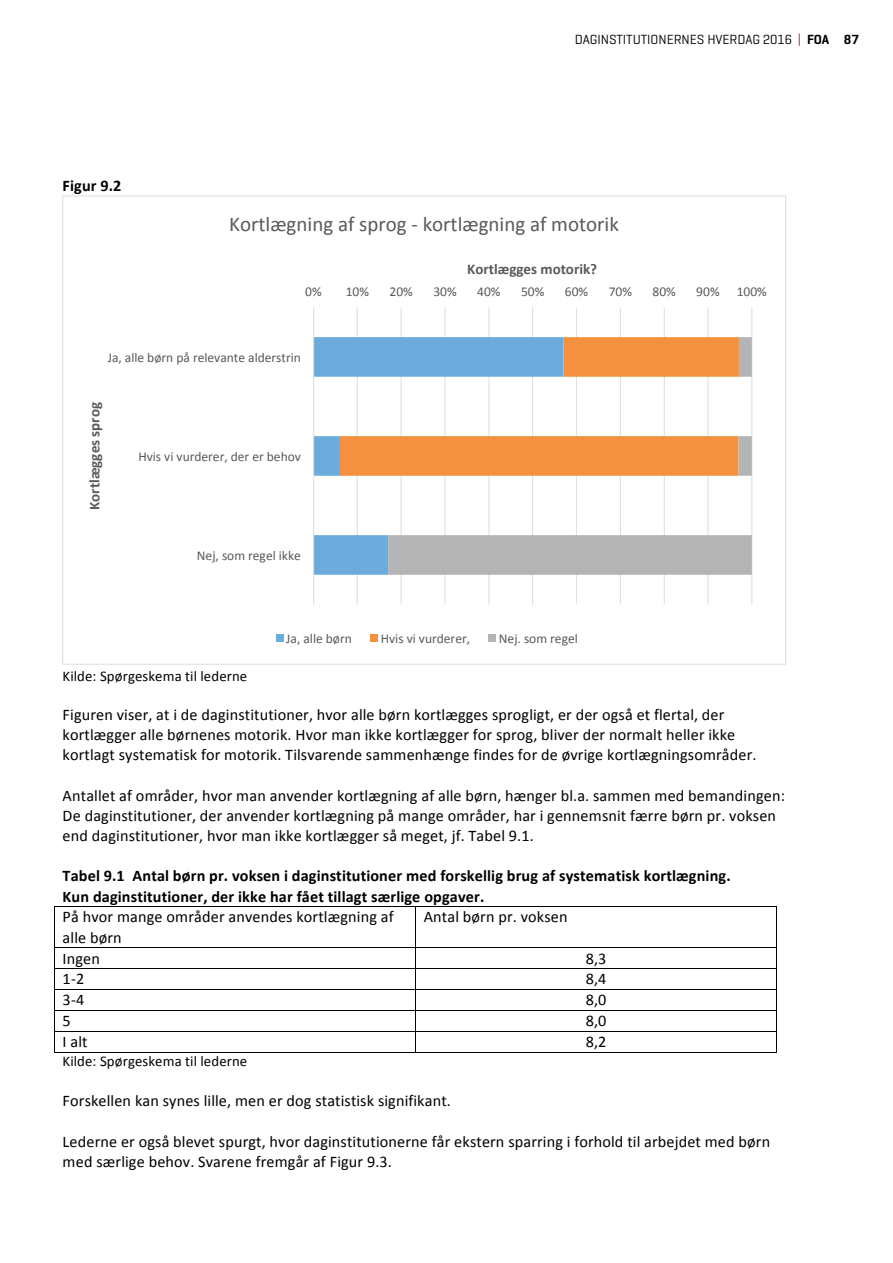
<style>
.page{position:relative;width:893px;height:1263px;background:#fff}
.page>*{position:absolute;margin:0;border:0;box-sizing:border-box;transform-origin:0 0}
.t1{font:21px "Calibri";color:#595959}
.t2{font:16.2px/20.1px "Calibri";letter-spacing:.01em;color:#000}
.t3{font:700 16.2px/20.1px "Calibri";letter-spacing:.01em;color:#000}
.t4{font:700 15px "Calibri";color:#595959}
.t5{font:14.7px "Calibri";letter-spacing:.01em;color:#000}
.t6{font:13.5px "Calibri";color:#595959}
.t7{font:13.5px "Geogrotesque";letter-spacing:-.005em;color:#000}
.s1{color:#ba2a30}
.s2{font-weight:600}
</style>
<div class="page">
<hr style="left:55px;top:906px;width:360px;height:1px;background:#000">
<hr style="left:416px;top:906px;width:360px;height:1px;background:#000">
<hr style="left:54px;top:907px;width:1px;height:40px;background:#000">
<hr style="left:415px;top:907px;width:1px;height:40px;background:#000">
<hr style="left:776px;top:907px;width:1px;height:40px;background:#000">
<hr style="left:55px;top:947px;width:360px;height:1px;background:#000">
<hr style="left:416px;top:947px;width:360px;height:1px;background:#000">
<hr style="left:55px;top:968px;width:360px;height:1px;background:#000">
<hr style="left:416px;top:968px;width:360px;height:1px;background:#000">
<hr style="left:55px;top:989px;width:360px;height:1px;background:#000">
<hr style="left:416px;top:989px;width:360px;height:1px;background:#000">
<hr style="left:55px;top:1010px;width:360px;height:1px;background:#000">
<hr style="left:416px;top:1010px;width:360px;height:1px;background:#000">
<hr style="left:55px;top:1031px;width:360px;height:1px;background:#000">
<hr style="left:416px;top:1031px;width:360px;height:1px;background:#000">
<svg style="left:54px;top:947px;width:1px;height:106px"></svg>
<hr style="left:55px;top:1052px;width:360px;height:1px;background:#000">
<svg style="left:415px;top:947px;width:1px;height:106px"></svg>
<hr style="left:416px;top:1052px;width:360px;height:1px;background:#000">
<svg style="left:776px;top:947px;width:1px;height:106px"></svg>
<hr style="left:357px;top:308px;width:1px;height:296px;background:#e0e0e0">
<hr style="left:401px;top:308px;width:1px;height:296px;background:#e0e0e0">
<hr style="left:444px;top:308px;width:2px;height:296px;background:#e0e0e0">
<hr style="left:488px;top:308px;width:2px;height:296px;background:#e0e0e0">
<hr style="left:532px;top:308px;width:1px;height:296px;background:#e0e0e0">
<hr style="left:576px;top:308px;width:1px;height:296px;background:#e0e0e0">
<hr style="left:620px;top:308px;width:1px;height:296px;background:#e0e0e0">
<hr style="left:664px;top:308px;width:1px;height:296px;background:#e0e0e0">
<hr style="left:707px;top:308px;width:1px;height:296px;background:#e0e0e0">
<hr style="left:751px;top:308px;width:1px;height:296px;background:#e0e0e0">
<svg style="left:314px;top:337px;width:74px;height:238px"></svg>
<svg style="left:340px;top:337px;width:48px;height:139px"></svg>
<svg style="left:388px;top:337px;width:364px;height:238px"></svg>
<hr style="left:313px;top:307px;width:1px;height:297px;background:#e0e0e0">
<div style="left:276px;top:634px;width:7px;height:8px;background:#6cacdd"></div>
<div style="left:370px;top:634px;width:8px;height:8px;background:#f3913f"></div>
<div style="left:488px;top:634px;width:8px;height:8px;background:#b4b4b4"></div>
<p class="t3" style="left:63px;top:176px;width:60px">Figur 9.2</p>
<p class="t7" style="left:575px;top:31px;width:285px">DAGINSTITUTIONERNES HVERDAG 2016 <span class="s1">|</span> <span class="s2">FOA 87</span></p>
<p class="t1" style="left:229px;top:211px;width:391px">Kortlægning af sprog --‐ kortlægning af motorik</p>
<p class="t4" style="left:467px;top:260px;width:131px">Kortlægges motorik?</p>
<p class="t6" style="left:305px;top:283px;width:18px">0%</p>
<p class="t6" style="left:346px;top:283px;width:25px">10%</p>
<p class="t6" style="left:390px;top:283px;width:25px">20%</p>
<p class="t6" style="left:433px;top:283px;width:25px">30%</p>
<p class="t6" style="left:477px;top:283px;width:25px">40%</p>
<p class="t6" style="left:521px;top:283px;width:25px">50%</p>
<p class="t6" style="left:565px;top:283px;width:25px">60%</p>
<p class="t6" style="left:609px;top:283px;width:25px">70%</p>
<p class="t6" style="left:652px;top:283px;width:25px">80%</p>
<p class="t6" style="left:696px;top:283px;width:25px">90%</p>
<p class="t6" style="left:737px;top:283px;width:32px">100%</p>
<p class="t6" style="left:108px;top:349px;width:195px">Ja, alle børn på relevante alderstrin</p>
<p class="t4" style="left:85px;top:510px;width:109px;rotate:-90deg">Kortlægges sprog</p>
<p class="t6" style="left:138px;top:448px;width:164px">Hvis vi vurderer, der er behov</p>
<p class="t6" style="left:197px;top:547px;width:106px">Nej, som regel ikke</p>
<p class="t6" style="left:286px;top:630px;width:67px">Ja, alle børn</p>
<p class="t6" style="left:381px;top:630px;width:91px">Hvis vi vurderer,</p>
<p class="t6" style="left:499px;top:630px;width:80px">Nej. som regel</p>
<p class="t5" style="left:63px;top:666px;width:186px">Kilde: Spørgeskema til lederne</p>
<p class="t2" style="left:63px;top:705px;width:695px">Figuren viser, at i de daginstitutioner, hvor alle børn kortlægges sprogligt, er der også et flertal, der kortlægger alle børnenes motorik. Hvor man ikke kortlægger for sprog, bliver der normalt heller ikke kortlagt systematisk for motorik. Tilsvarende sammenhænge findes for de øvrige kortlægningsområder.</p>
<p class="t2" style="left:63px;top:785px;width:724px">Antallet af områder, hvor man anvender kortlægning af alle børn, hænger bl.a. sammen med bemandingen:<br>De daginstitutioner, der anvender kortlægning på mange områder, har i gennemsnit færre børn pr. voksen end daginstitutioner, hvor man ikke kortlægger så meget, jf. Tabel 9.1.</p>
<p class="t3" style="left:63px;top:866px;width:670px">Tabel 9.1 Antal børn pr. voksen i daginstitutioner med forskellig brug af systematisk kortlægning.<br>Kun daginstitutioner, der ikke har fået tillagt særlige opgaver.</p>
<p class="t2" style="left:63px;top:907px;width:333px">På hvor mange områder anvendes kortlægning af alle børn</p>
<p class="t2" style="left:424px;top:907px;width:145px">Antal børn pr. voksen</p>
<p class="t2" style="left:63px;top:948px;width:39px">Ingen</p>
<p class="t2" style="left:586px;top:948px;width:22px">8,3</p>
<p class="t2" style="left:63px;top:969px;width:23px">1--‐2</p>
<p class="t2" style="left:586px;top:969px;width:22px">8,4</p>
<p class="t2" style="left:63px;top:990px;width:23px">3--‐4</p>
<p class="t2" style="left:586px;top:990px;width:22px">8,0</p>
<p class="t2" style="left:63px;top:1011px;width:10px">5</p>
<p class="t2" style="left:586px;top:1011px;width:22px">8,0</p>
<p class="t2" style="left:63px;top:1032px;width:27px">I alt</p>
<p class="t2" style="left:586px;top:1032px;width:22px">8,2</p>
<p class="t5" style="left:63px;top:1052px;width:186px">Kilde: Spørgeskema til lederne</p>
<p class="t2" style="left:63px;top:1091px;width:390px">Forskellen kan synes lille, men er dog statistisk signifikant.</p>
<p class="t2" style="left:63px;top:1131px;width:709px">Lederne er også blevet spurgt, hvor daginstitutionerne får ekstern sparring i forhold til arbejdet med børn med særlige behov. Svarene fremgår af Figur 9.3.</p>
</div>
